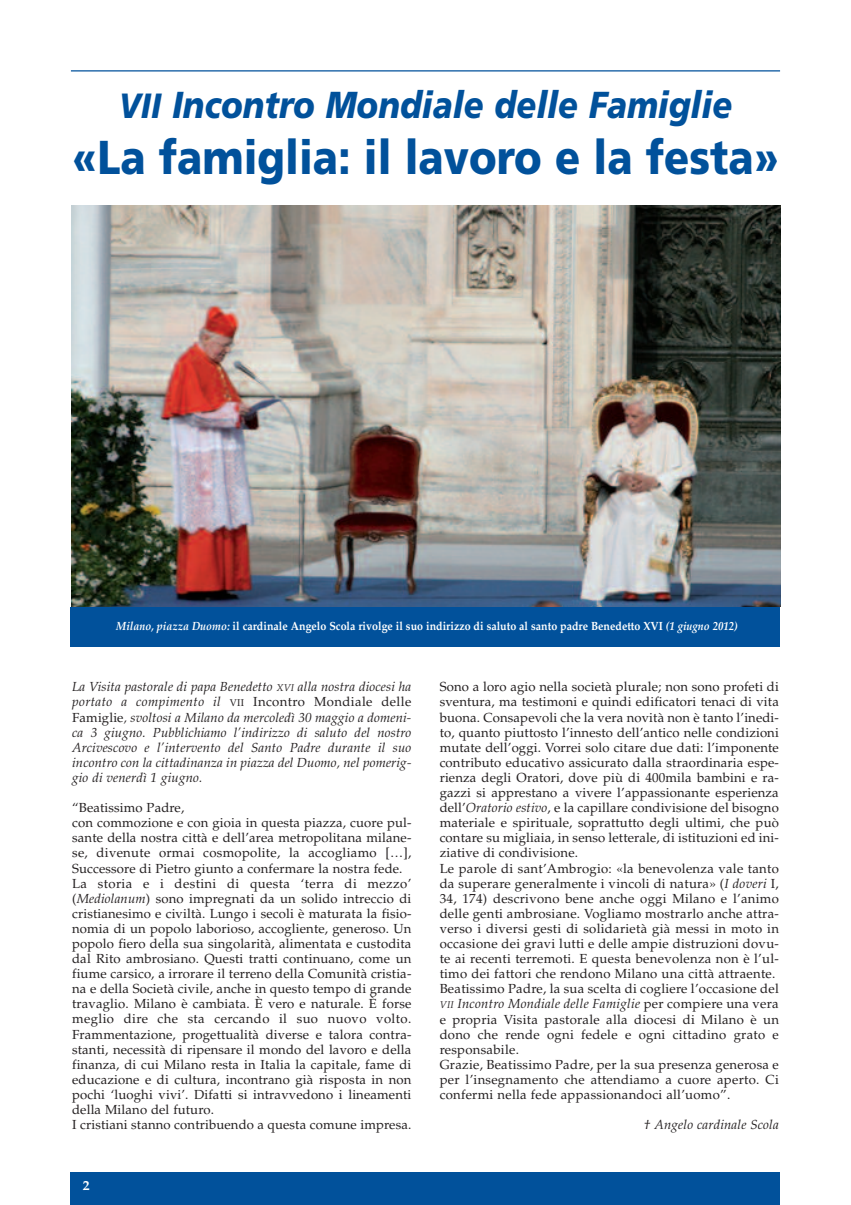
<style>
.page{position:relative;width:851px;height:1205px;background:#fff}
.page>*{position:absolute;margin:0;border:0;box-sizing:border-box;transform-origin:0 0}
.t1{font:900 47.5px "Frutiger";color:#01519b;scale:.87 1}
.t2{font:italic 900 37.5px "Frutiger";color:#01519b;scale:.87 1}
.t3{font:700 13.75px "Palatino";color:#fff}
.t4{font:13.12px/15.1px "Palatino";letter-spacing:.01em;color:#231f20}
.t5{font:italic 13.12px/15.1px "Palatino";letter-spacing:.01em;color:#231f20;text-align:justify}
.t6{font:700 11.88px "Palatino";color:#fff;scale:.9 1}
.s1{font-size:35px}
.s2{font-style:italic}
.s3{font-size:9.88px}
.s4{font-style:normal;font-size:9.88px}
.s5{font-style:normal}
.s6{font-style:italic;font-size:9.88px}
</style>
<div class="page">
<div style="left:71px;top:1172px;width:709px;height:33px;background:#01519b"></div>
<hr style="left:71px;top:70px;width:709px;height:1px;background:#01519b">
<img style="left:72px;top:206px;width:708px;height:401px">
<div style="left:71px;top:607px;width:709px;height:39px;background:#01519b"></div>
<h2 class="t2" style="left:119px;top:90px;width:706px"><span class="s1">VII</span> Incontro Mondiale delle Famiglie</h2>
<h1 class="t1" style="left:72px;top:139px;width:813px">«La famiglia: il lavoro e la festa»</h1>
<p class="t6" style="left:116px;top:621px;width:691px"><span class="s2">Milano, piazza Duomo:</span> il cardinale Angelo Scola rivolge il suo indirizzo di saluto al santo padre Benedetto XVI <span class="s2">(1 giugno 2012)</span></p>
<p class="t5" style="left:72px;top:681px;width:340px">La Visita pastorale di papa Benedetto <span class="s3">XVI</span> alla nostra diocesi ha portato a compimento il <span class="s4">VII</span> <span class="s5">Incontro Mondiale delle Famiglie</span>, svoltosi a Milano da mercoledì 30 maggio a domeni&shy;ca 3 giugno. Pubblichiamo l’indirizzo di saluto del nostro Arcivescovo e l’intervento del Santo Padre durante il suo incontro con la cittadinanza in piazza del Duomo, nel pomerig&shy;gio di venerdì 1 giugno.</p>
<p class="t4" style="left:72px;top:801px;width:341px">“Beatissimo Padre,<br>con commozione e con gioia in questa piazza, cuore pul&shy;sante della nostra città e dell’area metropolitana milane&shy;se, divenute ormai cosmopolite, la accogliamo […], Successore di Pietro giunto a confermare la nostra fede.<br>La storia e i destini di questa ‘terra di mezzo’ (<span class="s2">Mediolanum</span>) sono impregnati da un solido intreccio di cristianesimo e civiltà. Lungo i secoli è maturata la fisio&shy;nomia di un popolo laborioso, accogliente, generoso. Un popolo fiero della sua singolarità, alimentata e custodita dal Rito ambrosiano. Questi tratti continuano, come un fiume carsico, a irrorare il terreno della Comunità cristia&shy;na e della Società civile, anche in questo tempo di grande travaglio. Milano è cambiata. È vero e naturale. È forse meglio dire che sta cercando il suo nuovo volto.<br>Frammentazione, progettualità diverse e talora contra&shy;stanti, necessità di ripensare il mondo del lavoro e della finanza, di cui Milano resta in Italia la capitale, fame di educazione e di cultura, incontrano già risposta in non pochi ‘luoghi vivi’. Difatti si intravvedono i lineamenti della Milano del futuro.<br>I cristiani stanno contribuendo a questa comune impresa.</p>
<p class="t3" style="left:83px;top:1179px;width:8px">2</p>
<p class="t4" style="left:439px;top:681px;width:341px">Sono a loro agio nella società plurale; non sono profeti di sventura, ma testimoni e quindi edificatori tenaci di vita buona. Consapevoli che la vera novità non è tanto l’inedi&shy;to, quanto piuttosto l’innesto dell’antico nelle condizioni mutate dell’oggi. Vorrei solo citare due dati: l’imponente contributo educativo assicurato dalla straordinaria espe&shy;rienza degli Oratori, dove più di 400mila bambini e ra&shy;gazzi si apprestano a vivere l’appassionante esperienza dell’<span class="s2">Oratorio estivo</span>, e la capillare condivisione del bisogno materiale e spirituale, soprattutto degli ultimi, che può contare su migliaia, in senso letterale, di istituzioni ed ini&shy;ziative di condivisione.<br>Le parole di sant’Ambrogio: «la benevolenza vale tanto da superare generalmente i vincoli di natura» (<span class="s2">I doveri</span> I, 34, 174) descrivono bene anche oggi Milano e l’animo delle genti ambrosiane. Vogliamo mostrarlo anche attra&shy;verso i diversi gesti di solidarietà già messi in moto in occasione dei gravi lutti e delle ampie distruzioni dovu&shy;te ai recenti terremoti. E questa benevolenza non è l’ul&shy;timo dei fattori che rendono Milano una città attraente.<br>Beatissimo Padre, la sua scelta di cogliere l’occasione del <span class="s6">VII</span> <span class="s2">Incontro Mondiale delle Famiglie</span> per compiere una vera e propria Visita pastorale alla diocesi di Milano è un dono che rende ogni fedele e ogni cittadino grato e responsabile.<br>Grazie, Beatissimo Padre, per la sua presenza generosa e per l’insegnamento che attendiamo a cuore aperto. Ci confermi nella fede appassionandoci all’uomo”.</p>
<p class="t5" style="left:644px;top:1118px;width:136px">† Angelo cardinale Scola</p>
</div>
